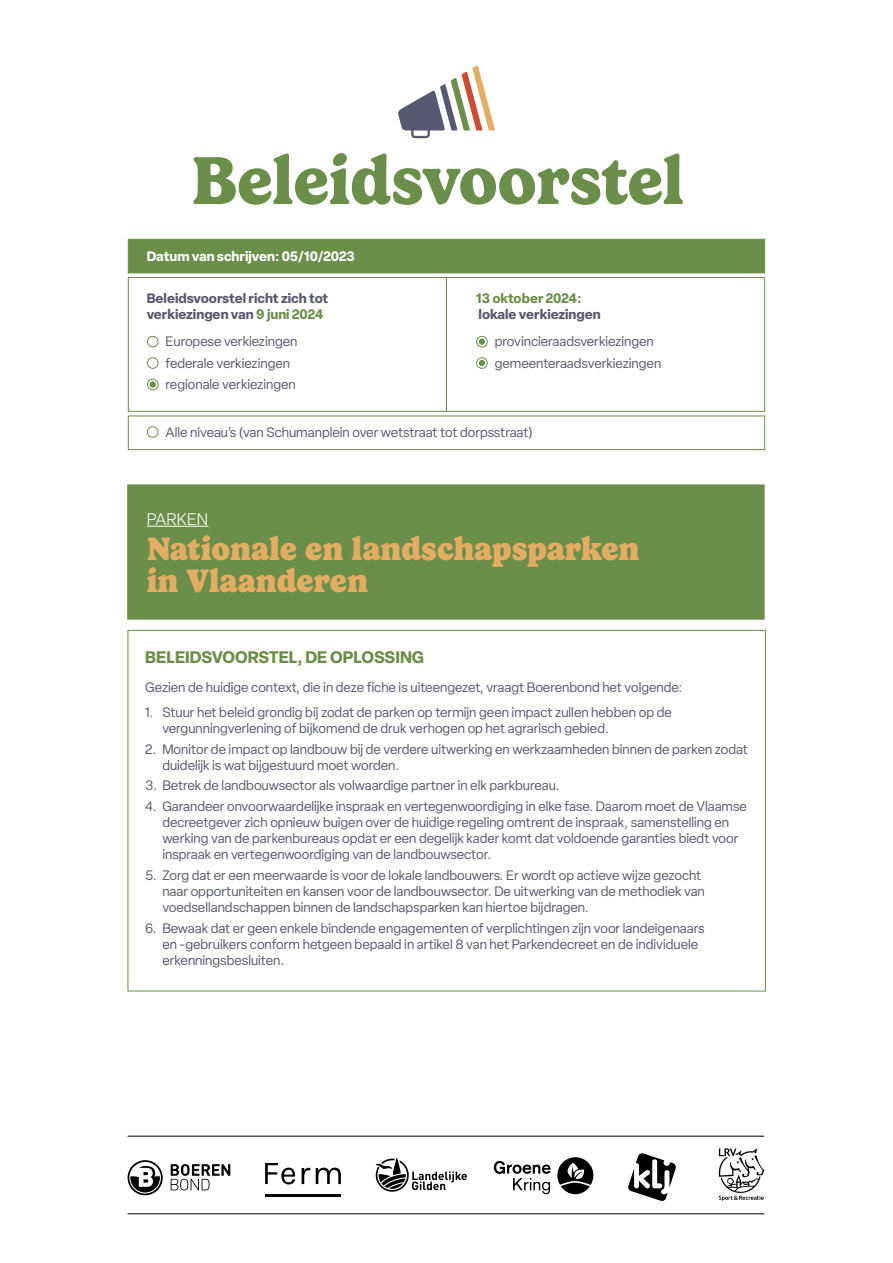
<style>
.page{position:relative;width:893px;height:1263px;background:#fff}
.page>*{position:absolute;margin:0;border:0;box-sizing:border-box;transform-origin:0 0}
.t1{font:700 68.55px "Gelica";letter-spacing:-.005em;color:#6b8e4a}
.t2{font:900 33px/31.5px "Gelica";letter-spacing:-.005em;color:#e3ad63}
.t3{font:700 16.5px "Elza";color:#6b8e4a}
.t4{font:300 16.5px "Elza";letter-spacing:.02em;color:#fff}
.t5{font:13.5px/16.2px "Elza";color:#585870}
.t6{font:700 13.5px/16.2px "Elza";color:#585870}
.t7{font:700 13.5px "Elza";color:#fff}
.t8{font:700 13.5px "Elza";color:#6b8e4a}
.s1{color:#6b8e4a}
</style>
<div class="page">
<svg style="left:398px;top:65px;width:97px;height:73px"></svg>
<div style="left:128px;top:239px;width:637px;height:34px;background:#6b8e4a;border:1px solid #6b8e4a"></div>
<div style="left:128px;top:485px;width:636px;height:134px;background:#6b8e4a"></div>
<div style="left:128px;top:416px;width:637px;height:34px;background:#fff;border:1px solid #6b8e4a"></div>
<div style="left:128px;top:277px;width:319px;height:135px;background:#fff;border:1px solid #6b8e4a"></div>
<div style="left:446px;top:277px;width:319px;height:135px;background:#fff;border:1px solid #6b8e4a"></div>
<hr style="left:147px;top:526px;width:62px;height:1px;background:#fff">
<div style="left:147px;top:336px;width:11px;height:11px;border:1px solid #6b8e4a;border-radius:50%"></div>
<div style="left:476px;top:336px;width:12px;height:11px;border:1px solid #6b8e4a;border-radius:50%"></div>
<div style="left:147px;top:357px;width:11px;height:12px;border:1px solid #6b8e4a;border-radius:50%"></div>
<svg style="left:477px;top:358px;width:10px;height:10px"></svg>
<div style="left:476px;top:357px;width:12px;height:12px;border:1px solid #6b8e4a;border-radius:50%"></div>
<div style="left:147px;top:379px;width:11px;height:11px;border:1px solid #6b8e4a;border-radius:50%"></div>
<div style="left:147px;top:426px;width:11px;height:12px;border:1px solid #6b8e4a;border-radius:50%"></div>
<svg style="left:171px;top:1164px;width:59px;height:26px"></svg>
<svg style="left:128px;top:1160px;width:35px;height:35px"></svg>
<svg style="left:265px;top:1163px;width:30px;height:21px"></svg>
<svg style="left:302px;top:1168px;width:8px;height:16px"></svg>
<svg style="left:316px;top:1167px;width:25px;height:17px"></svg>
<hr style="left:265px;top:1194px;width:76px;height:2px;background:#000">
<svg style="left:494px;top:1161px;width:57px;height:33px"></svg>
<svg style="left:557px;top:1157px;width:36px;height:37px"></svg>
<svg style="left:628px;top:1153px;width:48px;height:48px"></svg>
<svg style="left:376px;top:1158px;width:91px;height:33px"></svg>
<svg style="left:718px;top:1148px;width:46px;height:53px"></svg>
<div style="left:150px;top:381px;width:6px;height:7px;background:#6b8e4a;border-radius:50%"></div>
<svg style="left:479px;top:360px;width:6px;height:6px"></svg>
<div style="left:479px;top:338px;width:6px;height:7px;background:#6b8e4a;border-radius:50%"></div>
<hr style="left:128px;top:1213px;width:636px;height:1px;background:#000">
<hr style="left:128px;top:1136px;width:636px;height:1px;background:#000">
<h1 class="t1" style="left:191px;top:141px;width:495px">Beleidsvoorstel</h1>
<p class="t7" style="left:147px;top:246px;width:210px">Datum van schrijven: 05/10/2023</p>
<p class="t6" style="left:147px;top:289px;width:183px">Beleidsvoorstel richt zich tot verkiezingen van <span class="s1">9 juni 2024</span></p>
<p class="t5" style="left:166px;top:333px;width:133px">Europese verkiezingen</p>
<p class="t5" style="left:495px;top:333px;width:161px">provincieraadsverkiezingen</p>
<p class="t5" style="left:166px;top:355px;width:126px">federale verkiezingen</p>
<p class="t5" style="left:495px;top:355px;width:168px">gemeenteraadsverkiezingen</p>
<p class="t5" style="left:166px;top:376px;width:132px">regionale verkiezingen</p>
<p class="t8" style="left:476px;top:288px;width:107px">13 oktober 2024:</p>
<p class="t6" style="left:479px;top:305px;width:124px">lokale verkiezingen</p>
<p class="t5" style="left:166px;top:424px;width:368px">Alle niveau’s (van Schumanplein over wetstraat tot dorpsstraat)</p>
<p class="t4" style="left:147px;top:508px;width:63px">PARKEN</p>
<h2 class="t2" style="left:147px;top:533px;width:494px">Nationale en landschapsparken in Vlaanderen</h2>
<p class="t3" style="left:145px;top:646px;width:280px">BELEIDSVOORSTEL, DE OPLOSSING</p>
<p class="t5" style="left:145px;top:679px;width:539px">Gezien de huidige context, die in deze fiche is uiteengezet, vraagt Boerenbond het volgende:</p>
<p class="t5" style="left:162px;top:704px;width:511px;text-indent:-17px">1. Stuur het beleid grondig bij zodat de parken op termijn geen impact zullen hebben op de vergunningverlening of bijkomend de druk verhogen op het agrarisch gebied.</p>
<p class="t5" style="left:162px;top:741px;width:587px;text-indent:-17px">2. Monitor de impact op landbouw bij de verdere uitwerking en werkzaamheden binnen de parken zodat duidelijk is wat bijgestuurd moet worden.</p>
<p class="t5" style="left:145px;top:777px;width:416px">3. Betrek de landbouwsector als volwaardige partner in elk parkbureau.</p>
<p class="t5" style="left:162px;top:798px;width:586px;text-indent:-17px">4. Garandeer onvoorwaardelijke inspraak en vertegenwoordiging in elke fase. Daarom moet de Vlaamse decreetgever zich opnieuw buigen over de huidige regeling omtrent de inspraak, samenstelling en werking van de parkenbureaus opdat er een degelijk kader komt dat voldoende garanties biedt voor inspraak en vertegenwoordiging van de landbouwsector.</p>
<p class="t5" style="left:162px;top:867px;width:544px;text-indent:-17px">5. Zorg dat er een meerwaarde is voor de lokale landbouwers. Er wordt op actieve wijze gezocht naar opportuniteiten en kansen voor de landbouwsector. De uitwerking van de methodiek van voedsellandschappen binnen de landschapsparken kan hiertoe bijdragen.</p>
<p class="t5" style="left:162px;top:920px;width:544px;text-indent:-17px">6. Bewaak dat er geen enkele bindende engagementen of verplichtingen zijn voor landeigenaars en -gebruikers conform hetgeen bepaald in artikel 8 van het Parkendecreet en de individuele erkenningsbesluiten.</p>
</div>
